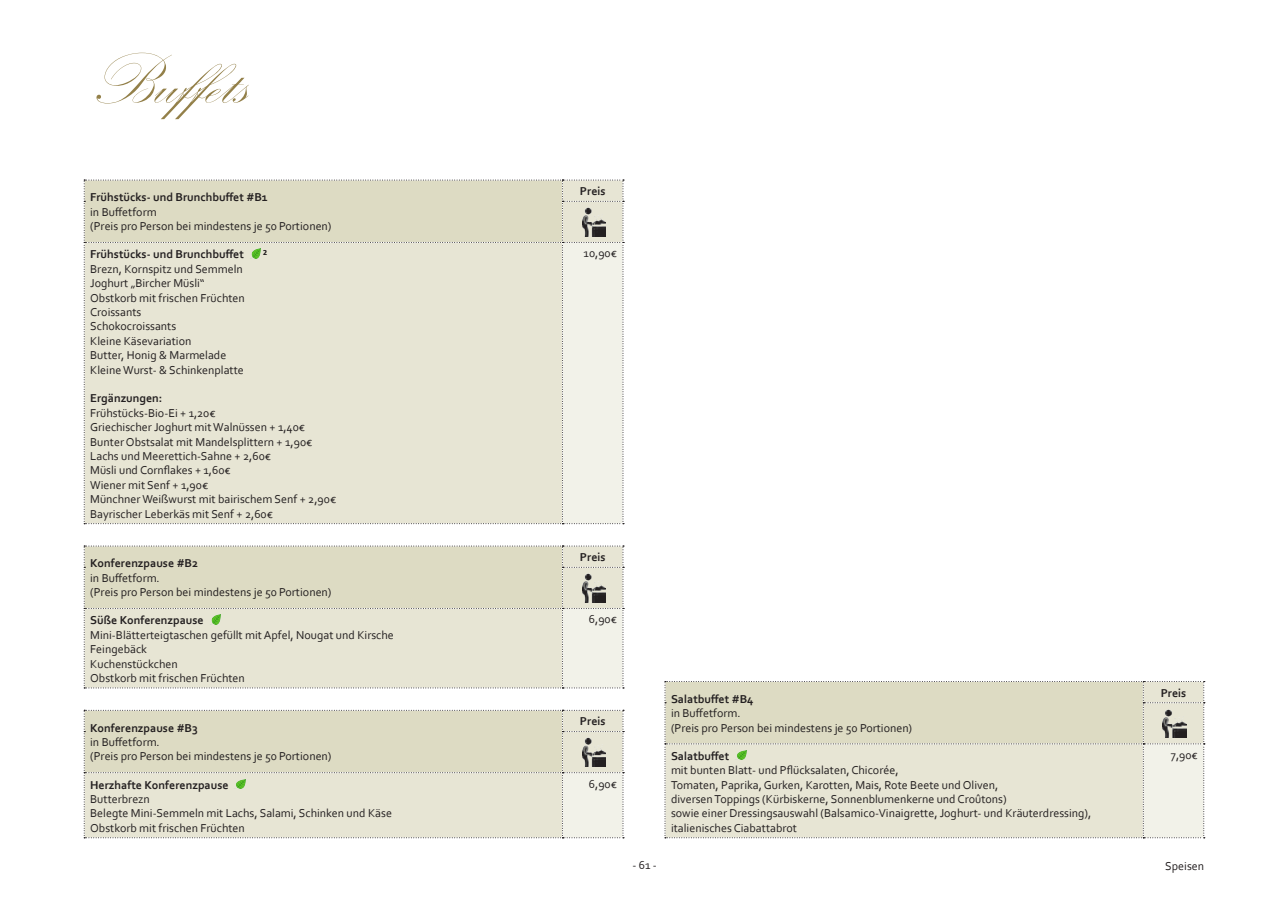
<style>
.page{position:relative;width:1268px;height:902px;background:#fff}
.page>*{position:absolute;margin:0;border:0;box-sizing:border-box;transform-origin:0 0}
.t1{font:72px "Kunstler Script";color:#938049}
.t2{font:12px/14.4px "Corbel";color:#231f20}
.t3{font:700 12px "Corbel";color:#231f20}
</style>
<div class="page">
<svg style="left:84px;top:180px;width:540px;height:344px;background:#e5e3d2"></svg>
<svg style="left:84px;top:545px;width:540px;height:143px;background:#e2e0cd"></svg>
<svg style="left:84px;top:709px;width:540px;height:129px;background:#e1dfcc"></svg>
<svg style="left:664px;top:681px;width:540px;height:157px;background:#e2e0ce"></svg>
<p class="t1" style="left:85px;top:43px;width:168px">Buffets</p>
<p class="t3" style="left:90px;top:190px;width:179px">Frühstücks- und Brunchbuffet #B1</p>
<p class="t2" style="left:90px;top:204px;width:68px">in Buffetform</p>
<p class="t2" style="left:90px;top:219px;width:242px">(Preis pro Person bei mindestens je 50 Portionen)</p>
<p class="t3" style="left:90px;top:247px;width:155px">Frühstücks- und Brunchbuffet</p>
<p class="t3" style="left:263px;top:247px;width:6px">²</p>
<p class="t2" style="left:90px;top:261px;width:154px">Brezn, Kornspitz und Semmeln</p>
<p class="t2" style="left:90px;top:275px;width:116px">Joghurt „Bircher Müsli“</p>
<p class="t2" style="left:90px;top:290px;width:156px">Obstkorb mit frischen Früchten</p>
<p class="t2" style="left:90px;top:304px;width:53px">Croissants</p>
<p class="t2" style="left:90px;top:319px;width:88px">Schokocroissants</p>
<p class="t2" style="left:90px;top:333px;width:103px">Kleine Käsevariation</p>
<p class="t2" style="left:90px;top:347px;width:138px">Butter, Honig &amp; Marmelade</p>
<p class="t2" style="left:90px;top:362px;width:155px">Kleine Wurst- &amp; Schinkenplatte</p>
<p class="t3" style="left:90px;top:391px;width:74px">Ergänzungen:</p>
<p class="t2" style="left:90px;top:405px;width:216px">Frühstücks-Bio-Ei + 1,20€<br>Griechischer Joghurt mit Walnüssen + 1,40€</p>
<p class="t2" style="left:90px;top:434px;width:224px">Bunter Obstsalat mit Mandelsplittern + 1,90€</p>
<p class="t2" style="left:90px;top:448px;width:182px">Lachs und Meerettich-Sahne + 2,60€</p>
<p class="t2" style="left:90px;top:463px;width:142px">Müsli und Cornflakes + 1,60€</p>
<p class="t2" style="left:90px;top:477px;width:119px">Wiener mit Senf + 1,90€</p>
<p class="t2" style="left:90px;top:491px;width:247px">Münchner Weißwurst mit bairischem Senf + 2,90€<br>Bayrischer Leberkäs mit Senf + 2,60€</p>
<p class="t3" style="left:90px;top:556px;width:109px">Konferenzpause #B2</p>
<p class="t2" style="left:90px;top:570px;width:71px">in Buffetform.</p>
<p class="t2" style="left:90px;top:584px;width:242px">(Preis pro Person bei mindestens je 50 Portionen)</p>
<p class="t3" style="left:90px;top:612px;width:115px">Süße Konferenzpause</p>
<p class="t2" style="left:90px;top:627px;width:305px">Mini-Blätterteigtaschen gefüllt mit Apfel, Nougat und Kirsche</p>
<p class="t2" style="left:90px;top:641px;width:58px">Feingebäck</p>
<p class="t2" style="left:90px;top:656px;width:89px">Kuchenstückchen</p>
<p class="t2" style="left:90px;top:670px;width:156px">Obstkorb mit frischen Früchten</p>
<p class="t3" style="left:90px;top:720px;width:109px">Konferenzpause #B3</p>
<p class="t2" style="left:90px;top:734px;width:71px">in Buffetform.</p>
<p class="t2" style="left:90px;top:748px;width:242px">(Preis pro Person bei mindestens je 50 Portionen)</p>
<p class="t3" style="left:90px;top:777px;width:140px">Herzhafte Konferenzpause</p>
<p class="t2" style="left:90px;top:791px;width:61px">Butterbrezn</p>
<p class="t2" style="left:90px;top:805px;width:303px">Belegte Mini-Semmeln mit Lachs, Salami, Schinken und Käse</p>
<p class="t2" style="left:90px;top:820px;width:156px">Obstkorb mit frischen Früchten</p>
<p class="t3" style="left:580px;top:184px;width:27px">Preis</p>
<p class="t2" style="left:583px;top:246px;width:35px">10,90€</p>
<p class="t3" style="left:580px;top:549px;width:27px">Preis</p>
<p class="t2" style="left:588px;top:612px;width:30px">6,90€</p>
<p class="t3" style="left:580px;top:714px;width:27px">Preis</p>
<p class="t2" style="left:588px;top:776px;width:30px">6,90€</p>
<p class="t3" style="left:671px;top:691px;width:84px">Salatbuffet #B4</p>
<p class="t2" style="left:671px;top:705px;width:71px">in Buffetform.</p>
<p class="t2" style="left:671px;top:720px;width:242px">(Preis pro Person bei mindestens je 50 Portionen)</p>
<p class="t3" style="left:671px;top:748px;width:60px">Salatbuffet</p>
<p class="t2" style="left:671px;top:762px;width:229px">mit bunten Blatt- und Pflücksalaten, Chicorée,</p>
<p class="t2" style="left:671px;top:777px;width:328px">Tomaten, Paprika, Gurken, Karotten, Mais, Rote Beete und Oliven,</p>
<p class="t2" style="left:671px;top:791px;width:337px">diversen Toppings (Kürbiskerne, Sonnenblumenkerne und Croûtons)</p>
<p class="t2" style="left:671px;top:805px;width:422px">sowie einer Dressingsauswahl (Balsamico-Vinaigrette, Joghurt- und Kräuterdressing),</p>
<p class="t2" style="left:671px;top:820px;width:127px">italienisches Ciabattabrot</p>
<p class="t3" style="left:1160px;top:685px;width:27px">Preis</p>
<p class="t2" style="left:1170px;top:747px;width:28px">7,90€</p>
<p class="t2" style="left:632px;top:857px;width:26px">- 61 -</p>
<p class="t2" style="left:1164px;top:857px;width:40px">Speisen</p>
</div>
